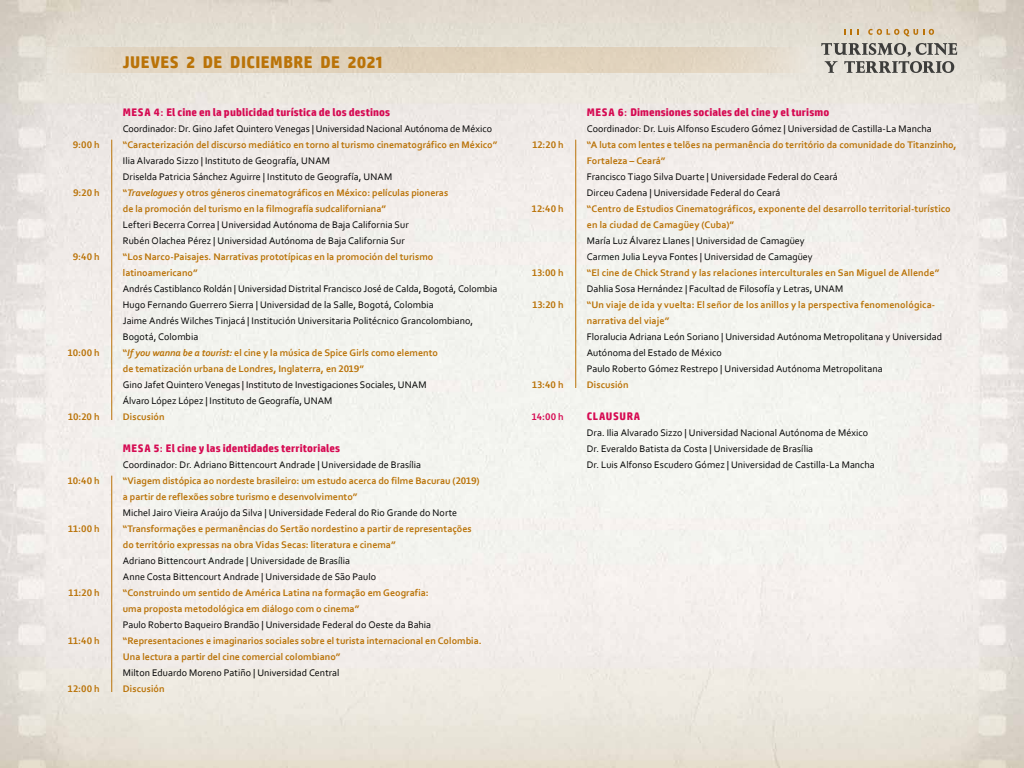
<style>
.page{position:relative;width:1024px;height:768px;background:#fff}
.page>*{position:absolute;margin:0;border:0;box-sizing:border-box;transform-origin:0 0}
.t1{font:700 17px "HP Simplified";letter-spacing:.03em;color:#ba7308}
.t2{font:700 11px "HP Simplified";letter-spacing:.005em;color:#d60a52}
.t3{font:700 11px "HP Simplified";letter-spacing:.055em;color:#d60a52}
.t4{font:10px/16px "Corbel";letter-spacing:.005em;color:#000}
.t5{font:700 10px/16px "Corbel";color:#ba7308}
.t6{font:700 10px "Corbel";color:#d60a52}
.s1{font-family:"Corbel"}
.s2{font-weight:400;color:#000}
.s3{font-style:italic}
.s4{font-weight:700;color:#ba7308}
.s5{font-weight:700;font-style:italic;color:#ba7308}
</style>
<div class="page">
<img style="left:0;top:0;width:1024px;height:768px">
<svg style="left:821px;top:43px;width:136px;height:30px;background:#adaaa3"></svg>
<svg style="left:845px;top:29px;width:13px;height:6px"></svg>
<svg style="left:868px;top:29px;width:66px;height:7px"></svg>
<hr style="left:111px;top:140px;width:1px;height:280px;background:#ba7308">
<hr style="left:575px;top:140px;width:1px;height:248px;background:#ba7308">
<hr style="left:111px;top:476px;width:1px;height:216px;background:#ba7308">
<svg style="left:48px;top:47px;width:767px;height:26px;background:#e0d4bf"></svg>
<p class="t5" style="left:73px;top:136px;width:28px">9:00 h</p>
<p class="t5" style="left:73px;top:184px;width:28px">9:20 h</p>
<p class="t5" style="left:73px;top:248px;width:28px">9:40 h</p>
<p class="t5" style="left:68px;top:344px;width:33px">10:00 h</p>
<p class="t5" style="left:68px;top:408px;width:33px">10:20 h</p>
<p class="t5" style="left:68px;top:472px;width:33px">10:40 h</p>
<p class="t5" style="left:68px;top:520px;width:33px">11:00 h</p>
<p class="t5" style="left:69px;top:584px;width:33px">11:20 h</p>
<p class="t5" style="left:68px;top:632px;width:33px">11:40 h</p>
<p class="t5" style="left:68px;top:680px;width:33px">12:00 h</p>
<h1 class="t1" style="left:123px;top:52px;width:262px">JUEVES 2 DE DICIEMBRE DE 2021</h1>
<p class="t2" style="left:123px;top:106px;width:269px">MESA 4<span class="s1">:</span> El cine en la publicidad turística de los destinos</p>
<p class="t4" style="left:123px;top:120px;width:371px">Coordinador: Dr. Gino Jafet Quintero Venegas | Universidad Nacional Autónoma de México</p>
<p class="t5" style="left:123px;top:136px;width:376px">“Caracterización del discurso mediático en torno al turismo cinematográfico en México”</p>
<p class="t5" style="left:123px;top:152px;width:327px"><span class="s2">Ilia Alvarado Sizzo | Instituto de Geografía, UNAM<br>Driselda Patricia Sánchez Aguirre | Instituto de Geografía, UNAM </span>“<span class="s3">Travelogues</span> y otros géneros cinematográficos en México: películas pioneras de la promoción del turismo en la filmografía sudcaliforniana”</p>
<p class="t4" style="left:123px;top:216px;width:287px">Lefteri Becerra Correa | Universidad Autónoma de Baja California Sur<br>Rubén Olachea Pérez | Universidad Autónoma de Baja California Sur</p>
<p class="t5" style="left:123px;top:248px;width:312px">“Los Narco-Paisajes. Narrativas prototípicas en la promoción del turismo latinoamericano”</p>
<p class="t4" style="left:123px;top:280px;width:376px">Andrés Castiblanco Roldán | Universidad Distrital Francisco José de Calda, Bogotá, Colombia Hugo Fernando Guerrero Sierra | Universidad de la Salle, Bogotá, Colombia<br>Jaime Andrés Wilches Tinjacá | Institución Universitaria Politécnico Grancolombiano, Bogotá, Colombia<br><span class="s4">“</span><span class="s5">If you wanna be a tourist:</span> <span class="s4">el cine y la música de Spice Girls como elemento<br>de tematización urbana de Londres, Inglaterra, en 2019”</span></p>
<p class="t4" style="left:123px;top:376px;width:305px">Gino Jafet Quintero Venegas | Instituto de Investigaciones Sociales, UNAM<br>Álvaro López López | Instituto de Geografía, UNAM</p>
<p class="t5" style="left:123px;top:408px;width:43px">Discusión</p>
<p class="t2" style="left:123px;top:442px;width:219px">MESA 5<span class="s1">:</span> El cine y las identidades territoriales</p>
<p class="t4" style="left:123px;top:456px;width:300px">Coordinador: Dr. Adriano Bittencourt Andrade | Universidade de Brasília</p>
<p class="t5" style="left:123px;top:472px;width:358px">“Viagem distópica ao nordeste brasileiro: um estudo acerca do filme Bacurau (2019) a partir de reflexões sobre turismo e desenvolvimento”</p>
<p class="t4" style="left:123px;top:504px;width:336px">Michel Jairo Vieira Araújo da Silva | Universidade Federal do Rio Grande do Norte</p>
<p class="t5" style="left:123px;top:520px;width:350px">“Transformações e permanências do Sertão nordestino a partir de representações do território expressas na obra Vidas Secas: literatura e cinema”</p>
<p class="t4" style="left:123px;top:552px;width:255px">Adriano Bittencourt Andrade | Universidade de Brasília<br>Anne Costa Bittencourt Andrade | Universidade de São Paulo</p>
<p class="t5" style="left:123px;top:584px;width:307px">“Construindo um sentido de América Latina na formação em Geografia: uma proposta metodológica em diálogo com o cinema”</p>
<p class="t4" style="left:123px;top:616px;width:310px">Paulo Roberto Baqueiro Brandão | Universidade Federal do Oeste da Bahia</p>
<p class="t5" style="left:123px;top:632px;width:360px">“Representaciones e imaginarios sociales sobre el turista internacional en Colombia.<br>Una lectura a partir del cine comercial colombiano”</p>
<p class="t4" style="left:123px;top:664px;width:218px">Milton Eduardo Moreno Patiño | Universidad Central</p>
<p class="t5" style="left:123px;top:680px;width:43px">Discusión</p>
<p class="t5" style="left:532px;top:136px;width:33px">12:20 h</p>
<p class="t5" style="left:532px;top:200px;width:33px">12:40 h</p>
<p class="t5" style="left:532px;top:264px;width:33px">13:00 h</p>
<p class="t5" style="left:533px;top:296px;width:33px">13:20 h</p>
<p class="t5" style="left:532px;top:376px;width:33px">13:40 h</p>
<p class="t2" style="left:587px;top:106px;width:244px">MESA 6<span class="s1">:</span> Dimensiones sociales del cine y el turismo</p>
<p class="t4" style="left:587px;top:120px;width:346px">Coordinador: Dr. Luis Alfonso Escudero Gómez | Universidad de Castilla-La Mancha</p>
<p class="t5" style="left:587px;top:136px;width:371px">“A luta com lentes e telões na permanência do território da comunidade do Titanzinho,<br>Fortaleza – Ceará”</p>
<p class="t4" style="left:587px;top:168px;width:252px">Francisco Tiago Silva Duarte | Universidade Federal do Ceará<br>Dirceu Cadena | Universidade Federal do Ceará</p>
<p class="t5" style="left:587px;top:200px;width:366px">“Centro de Estudios Cinematográficos, exponente del desarrollo territorial-turístico en la ciudad de Camagüey (Cuba)”</p>
<p class="t4" style="left:587px;top:232px;width:227px">María Luz Álvarez Llanes | Universidad de Camagüey<br>Carmen Julia Leyva Fontes | Universidad de Camagüey</p>
<p class="t5" style="left:587px;top:264px;width:354px">“El cine de Chick Strand y las relaciones interculturales en San Miguel de Allende”</p>
<p class="t4" style="left:587px;top:280px;width:258px">Dahlia Sosa Hernández | Facultad de Filosofía y Letras, UNAM</p>
<p class="t5" style="left:587px;top:296px;width:350px">“Un viaje de ida y vuelta: El señor de los anillos y la perspectiva fenomenológica&shy;narrativa del viaje”</p>
<p class="t4" style="left:587px;top:328px;width:357px">Floralucia Adriana León Soriano | Universidad Autónoma Metropolitana y Universidad<br>Autónoma del Estado de México<br>Paulo Roberto Gómez Restrepo | Universidad Autónoma Metropolitana</p>
<p class="t5" style="left:587px;top:376px;width:43px">Discusión</p>
<p class="t6" style="left:532px;top:410px;width:33px">14:00 h</p>
<p class="t3" style="left:587px;top:410px;width:55px">CLAUSURA</p>
<p class="t4" style="left:587px;top:424px;width:289px">Dra. Ilia Alvarado Sizzo | Universidad Nacional Autónoma de México<br>Dr. Everaldo Batista da Costa | Universidade de Brasília<br>Dr. Luis Alfonso Escudero Gómez | Universidad de Castilla-La Mancha</p>
</div>
